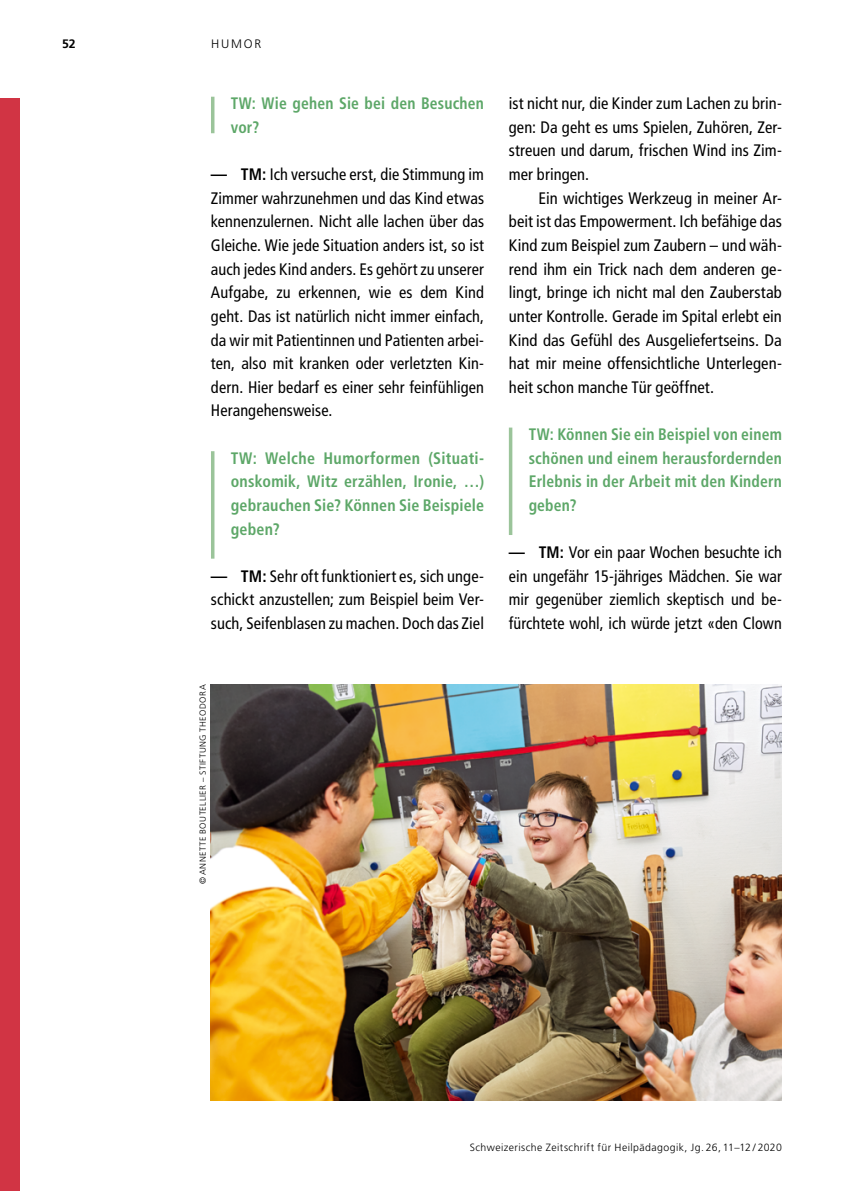
<style>
.page{position:relative;width:844px;height:1191px;background:#fff}
.page>*{position:absolute;margin:0;border:0;box-sizing:border-box;transform-origin:0 0}
.Artikel_Artikel_Lauftext_Artikel_P_Lauft{font:condensed 16.62px/23.6px "Frutiger LT";letter-spacing:.005em;color:#000;text-align:justify}
.Artikel_Artikel_Lauftext_Artikel_P_Lauft-2{font:700 condensed 16.62px/23.6px "Frutiger LT";letter-spacing:.01em;color:#5da768;text-align:justify;scale:.94 1}
.Artikel_Artikel_Lauftext_Artikel_P_Lauft-3{font:700 condensed 16.62px/23.6px "Frutiger LT";letter-spacing:.01em;color:#5da768;text-align:justify;scale:.96 1}
.t1{font:300 12.25px "Frutiger LT";letter-spacing:.15em;color:#000}
.t2{font:700 12.25px "Frutiger LT";color:#000}
.t3{font:300 10.5px "Frutiger LT";letter-spacing:.04em;color:#000}
.t4{font:300 8.75px "Frutiger LT";letter-spacing:.055em;color:#000}
.s1{font-weight:700}
</style>
<div class="page">
<div style="left:0;top:99px;width:20px;height:1092px;background:#d13444"></div>
<svg style="left:508px;top:427px;width:4px;height:108px"></svg>
<hr style="left:211px;top:97px;width:3px;height:36px;background:#9bc49a">
<hr style="left:211px;top:451px;width:3px;height:107px;background:#9bc49a">
<img style="left:211px;top:684px;width:570px;height:416px">
<p class="t2" style="left:62px;top:37px;width:15px">52</p>
<p class="t1" style="left:211px;top:37px;width:52px">HUMOR</p>
<p class="Artikel_Artikel_Lauftext_Artikel_P_Lauft-2" style="left:231px;top:92px;width:271px">TW: Wie gehen Sie bei den Besuchen vor?</p>
<p class="Artikel_Artikel_Lauftext_Artikel_P_Lauft" style="left:211px;top:163px;width:274px"><span class="s1">— TM:</span> Ich versuche erst, die Stimmung im Zimmer wahrzunehmen und das Kind etwas kennenzulernen. Nicht alle lachen über das Gleiche. Wie jede Situation anders ist, so ist auch jedes Kind anders. Es gehört zu unserer Aufgabe, zu erkennen, wie es dem Kind geht. Das ist natürlich nicht immer einfach, da wir mit Patientinnen und Patienten arbei&shy;ten, also mit kranken oder verletzten Kin&shy;dern. Hier bedarf es einer sehr feinfühligen Herangehensweise.</p>
<p class="Artikel_Artikel_Lauftext_Artikel_P_Lauft-3" style="left:231px;top:446px;width:265px">TW: Welche Humorformen (Situati&shy;onskomik, Witz erzählen, Ironie, …) gebrauchen Sie? Können Sie Beispiele geben?</p>
<p class="Artikel_Artikel_Lauftext_Artikel_P_Lauft" style="left:211px;top:564px;width:274px"><span class="s1">— TM:</span> Sehr oft funktioniert es, sich unge&shy;schickt anzustellen; zum Beispiel beim Ver&shy;such, Seifenblasen zu machen. Doch das Ziel</p>
<p class="t4" style="left:198px;top:883px;width:200px;rotate:-90deg">© ANNETTE BOUTELLIER – STIFTUNG THEODORA</p>
<p class="Artikel_Artikel_Lauftext_Artikel_P_Lauft" style="left:508px;top:92px;width:274px">ist nicht nur, die Kinder zum Lachen zu brin&shy;gen: Da geht es ums Spielen, Zuhören, Zer&shy;streuen und darum, frischen Wind ins Zim&shy;mer bringen.</p>
<p class="Artikel_Artikel_Lauftext_Artikel_P_Lauft" style="left:508px;top:186px;width:274px;text-indent:30px">Ein wichtiges Werkzeug in meiner Ar&shy;beit ist das Empowerment. Ich befähige das Kind zum Beispiel zum Zaubern – und wäh&shy;rend ihm ein Trick nach dem anderen ge&shy;lingt, bringe ich nicht mal den Zauberstab unter Kontrolle. Gerade im Spital erlebt ein Kind das Gefühl des Ausgeliefertseins. Da hat mir meine offensichtliche Unterlegen&shy;heit schon manche Tür geöffnet.</p>
<p class="Artikel_Artikel_Lauftext_Artikel_P_Lauft-2" style="left:528px;top:422px;width:271px">TW: Können Sie ein Beispiel von einem schönen und einem herausfordernden Erlebnis in der Arbeit mit den Kindern geben?</p>
<p class="Artikel_Artikel_Lauftext_Artikel_P_Lauft" style="left:508px;top:541px;width:274px"><span class="s1">— TM:</span> Vor ein paar Wochen besuchte ich ein ungefähr 15-jähriges Mädchen. Sie war mir gegenüber ziemlich skeptisch und be&shy;fürchtete wohl, ich würde jetzt «den Clown</p>
<p class="t3" style="left:469px;top:1141px;width:313px">Schweizerische Zeitschrift für Heilpädagogik, Jg. 26, 11–12 / 2020</p>
</div>
